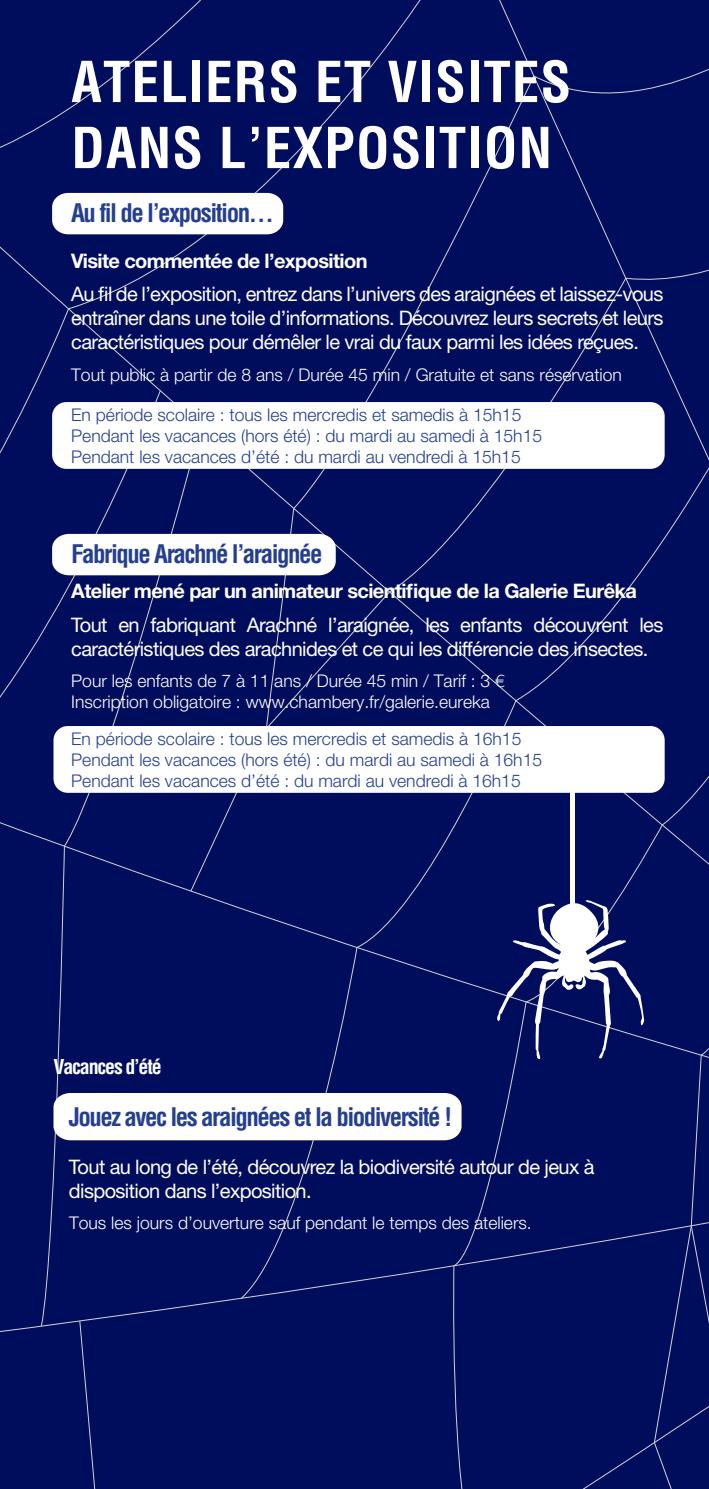
<style>
.page{position:relative;width:709px;height:1489px;background:#fff}
.page>*{position:absolute;margin:0;border:0;box-sizing:border-box;transform-origin:0 0}
.t1{font:700 condensed 55px/66px "Helvetica";letter-spacing:.02em;color:#fff}
.t2{font:700 condensed 25px "Helvetica";letter-spacing:-.06em;color:#253f8e}
.Style_de_paragraphe{font:20px/24px "Helvetica Neue";letter-spacing:-.03em;color:#fff}
.t3{font:700 20px "Helvetica Neue";letter-spacing:-.03em;color:#fff}
.t4{font:700 condensed 20px "Helvetica";letter-spacing:-.06em;color:#fff}
.t5{font:300 17.5px "Helvetica Neue";color:#253f8e}
.t6{font:300 17.5px "Helvetica Neue";color:#fff}
.s1{font-family:"Gill Sans"}
</style>
<div class="page">
<div style="left:0;top:0;width:709px;height:1488px;background:#000d5c"></div>
<div style="left:653px;top:747px;width:56px;height:741px;background:#000d5c"></div>
<div style="left:570px;top:775px;width:5px;height:154px;background:#fff"></div>
<svg style="left:496px;top:900px;width:148px;height:159px"></svg>
<div style="left:52px;top:193px;width:231px;height:41px;background:#fff;border-radius:15px"></div>
<svg style="left:52px;top:534px;width:284px;height:41px"></svg>
<div style="left:52px;top:402px;width:612px;height:67px;background:#fff;border-radius:14px"></div>
<div style="left:53px;top:726px;width:611px;height:66px;background:#fff;border-radius:14px"></div>
<svg style="left:53px;top:1092px;width:408px;height:48px"></svg>
<p class="t1" style="left:71px;top:49px;width:501px">ATELIERS ET VISITES<br>DANS L’EXPOSITION</p>
<p class="t2" style="left:71px;top:198px;width:204px">Au fil de l’exposition…</p>
<p class="t3" style="left:71px;top:248px;width:298px">Visite commentée de l’exposition</p>
<p class="Style_de_paragraphe" style="left:71px;top:282px;width:593px;text-align:justify">Au fil de l’exposition, entrez dans l’univers des araignées et laissez-vous entraîner dans une toile d’informations. Découvrez leurs secrets et leurs caractéristiques pour démêler le vrai du faux parmi les idées reçues.</p>
<p class="t6" style="left:71px;top:364px;width:552px">Tout public à partir de 8 ans / Durée 45 min / Gratuite et sans réservation</p>
<p class="t5" style="left:71px;top:404px;width:451px">En période scolaire : tous les mercredis et samedis à 15h15</p>
<p class="t5" style="left:71px;top:425px;width:472px">Pendant les vacances (hors été) : du mardi au samedi à 15h15</p>
<p class="t5" style="left:71px;top:446px;width:451px">Pendant les vacances d’été : du mardi au vendredi à 15h15</p>
<p class="t2" style="left:71px;top:539px;width:253px">Fabrique Arachné l’araignée</p>
<p class="t3" style="left:71px;top:578px;width:567px">Atelier mené par un animateur scientifique de la Galerie Eurêka</p>
<p class="Style_de_paragraphe" style="left:71px;top:612px;width:593px">Tout en fabriquant Arachné l’araignée, les enfants découvrent les caractéristiques des arachnides et ce qui les différencie des insectes.</p>
<p class="t6" style="left:71px;top:670px;width:435px">Pour les enfants de 7 à 11 ans / Durée 45 min / Tarif : 3 <span class="s1">€</span></p>
<p class="t6" style="left:71px;top:691px;width:420px">Inscription obligatoire : www.chambery.fr/galerie.eureka</p>
<p class="t5" style="left:71px;top:728px;width:451px">En période scolaire : tous les mercredis et samedis à 16h15</p>
<p class="t5" style="left:71px;top:749px;width:472px">Pendant les vacances (hors été) : du mardi au samedi à 16h15</p>
<p class="t5" style="left:71px;top:770px;width:451px">Pendant les vacances d’été : du mardi au vendredi à 16h15</p>
<p class="t4" style="left:53px;top:1054px;width:110px">Vacances d’été</p>
<p class="t2" style="left:69px;top:1101px;width:385px">Jouez avec les araignées et la biodiversité !</p>
<p class="Style_de_paragraphe" style="left:69px;top:1154px;width:527px">Tout au long de l’été, découvrez la biodiversité autour de jeux à disposition dans l’exposition.</p>
<p class="t6" style="left:69px;top:1212px;width:464px">Tous les jours d’ouverture sauf pendant le temps des ateliers.</p>
</div>
